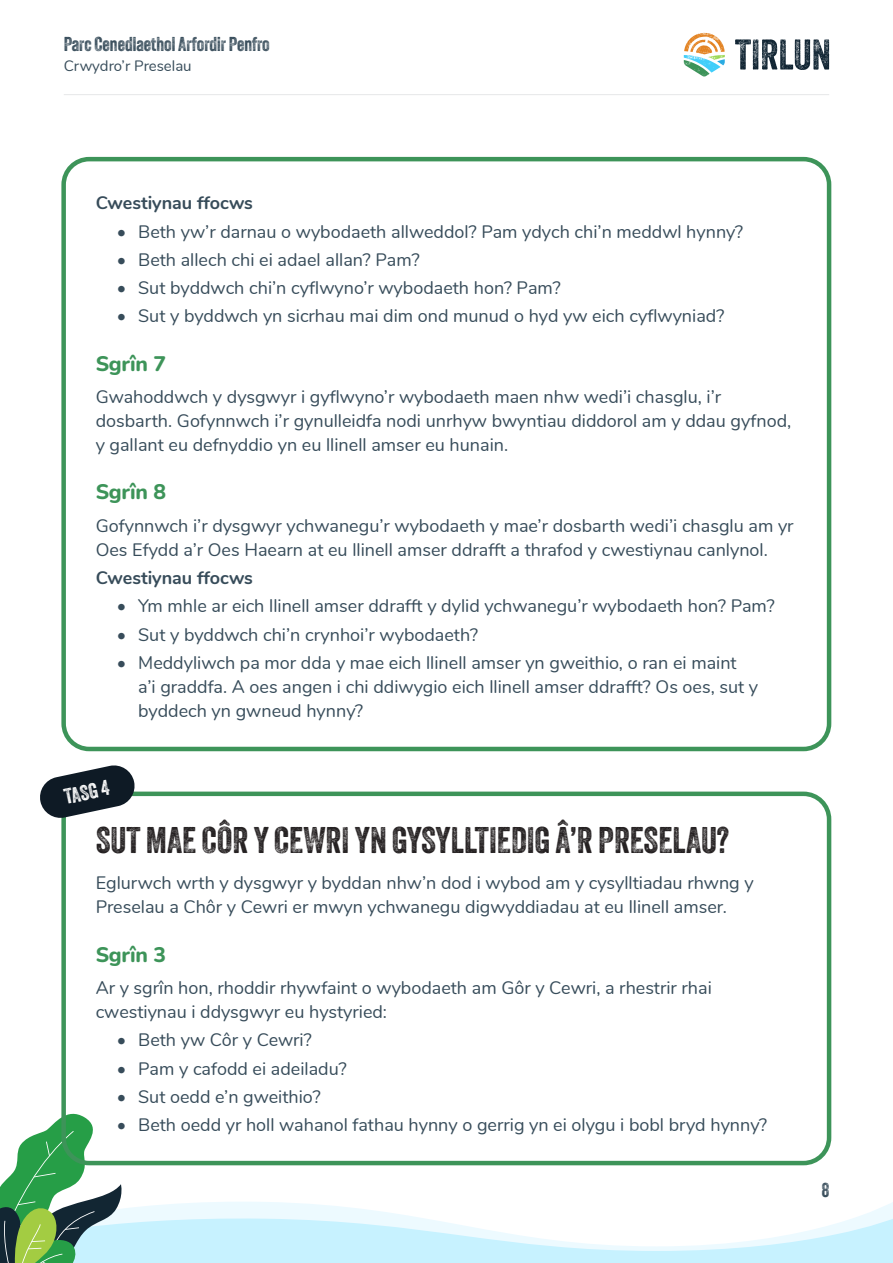
<style>
.page{position:relative;width:893px;height:1263px;background:#fff}
.page>*{position:absolute;margin:0;border:0;box-sizing:border-box;transform-origin:0 0}
.Page_sub_heading{font:36px "Veneer Two";color:#231f20}
.Page_section_heading{font:800 21px "Nunito";letter-spacing:-.01em;color:#3d9459}
.Key_activity_heading{font:21px "Veneer Two";color:#fff}
.t1{font:19.5px "Veneer Two";color:#374c5a}
.Body_text{font:18px/24px "Nunito";color:#374c5a}
.Body_text-2{font:700 18px "Nunito";color:#374c5a}
.t2{font:15px "Nunito";color:#374c5a}
</style>
<div class="page">
<svg style="left:735px;top:39px;width:94px;height:31px"></svg>
<svg style="left:684px;top:33px;width:41px;height:44px"></svg>
<hr style="left:64px;top:94px;width:765px;height:1px;background:#e6e7e9">
<svg style="left:0;top:1106px;width:893px;height:157px"></svg>
<div style="left:61px;top:157px;width:770px;height:594px;border:4px solid #3d9459;border-radius:26px"></div>
<div style="left:61px;top:791px;width:770px;height:374px;border:4px solid #3d9459;border-radius:26px"></div>
<svg style="left:40px;top:765px;width:96px;height:55px"></svg>
<p class="t1" style="left:64px;top:32px;width:207px">Parc Cenedlaethol Arfordir Penfro</p>
<p class="t2" style="left:64px;top:54px;width:129px">Crwydro’r Preselau</p>
<p class="Body_text-2" style="left:96px;top:190px;width:159px">Cwestiynau ffocws</p>
<p class="Body_text" style="left:117px;top:218px;width:628px">• Beth yw’r darnau o wybodaeth allweddol? Pam ydych chi’n meddwl hynny?</p>
<p class="Body_text" style="left:117px;top:247px;width:304px">• Beth allech chi ei adael allan? Pam?</p>
<p class="Body_text" style="left:117px;top:275px;width:445px">• Sut byddwch chi’n cyflwyno’r wybodaeth hon? Pam?</p>
<p class="Body_text" style="left:117px;top:303px;width:609px">• Sut y byddwch yn sicrhau mai dim ond munud o hyd yw eich cyflwyniad?</p>
<p class="Page_section_heading" style="left:96px;top:348px;width:72px">Sgrîn 7</p>
<p class="Body_text" style="left:96px;top:384px;width:697px">Gwahoddwch y dysgwyr i gyflwyno’r wybodaeth maen nhw wedi’i chasglu, i’r dosbarth. Gofynnwch i’r gynulleidfa nodi unrhyw bwyntiau diddorol am y ddau gyfnod, y gallant eu defnyddio yn eu llinell amser eu hunain.</p>
<p class="Page_section_heading" style="left:96px;top:477px;width:72px">Sgrîn 8</p>
<p class="Body_text" style="left:96px;top:513px;width:699px">Gofynnwch i’r dysgwyr ychwanegu’r wybodaeth y mae’r dosbarth wedi’i chasglu am yr<br>Oes Efydd a’r Oes Haearn at eu llinell amser ddrafft a thrafod y cwestiynau canlynol.</p>
<p class="Body_text-2" style="left:96px;top:565px;width:159px">Cwestiynau ffocws</p>
<p class="Body_text" style="left:117px;top:593px;width:659px">• Ym mhle ar eich llinell amser ddrafft y dylid ychwanegu’r wybodaeth hon? Pam?</p>
<p class="Body_text" style="left:117px;top:621px;width:363px">• Sut y byddwch chi’n crynhoi’r wybodaeth?</p>
<p class="Body_text" style="left:138px;top:650px;width:621px;text-indent:-21px">• Meddyliwch pa mor dda y mae eich llinell amser yn gweithio, o ran ei maint a’i graddfa. A oes angen i chi ddiwygio eich llinell amser ddrafft? Os oes, sut y byddech yn gwneud hynny?</p>
<p class="Key_activity_heading" style="left:62px;top:784px;width:47px;rotate:-12deg">TASG 4</p>
<p class="Page_sub_heading" style="left:96px;top:818px;width:635px">SUT MAE CÔR Y CEWRI YN GYSYLLTIEDIG Â’R PRESELAU?</p>
<p class="Body_text" style="left:96px;top:870px;width:660px">Eglurwch wrth y dysgwyr y byddan nhw’n dod i wybod am y cysylltiadau rhwng y<br>Preselau a Chôr y Cewri er mwyn ychwanegu digwyddiadau at eu llinell amser.</p>
<p class="Page_section_heading" style="left:96px;top:939px;width:72px">Sgrîn 3</p>
<p class="Body_text" style="left:96px;top:975px;width:618px">Ar y sgrîn hon, rhoddir rhywfaint o wybodaeth am Gôr y Cewri, a rhestrir rhai cwestiynau i ddysgwyr eu hystyried:</p>
<p class="Body_text" style="left:117px;top:1027px;width:196px">• Beth yw Côr y Cewri?</p>
<p class="Body_text" style="left:117px;top:1055px;width:231px">• Pam y cafodd ei adeiladu?</p>
<p class="Body_text" style="left:117px;top:1083px;width:205px">• Sut oedd e’n gweithio?</p>
<p class="Body_text" style="left:117px;top:1112px;width:652px">• Beth oedd yr holl wahanol fathau hynny o gerrig yn ei olygu i bobl bryd hynny?</p>
<p class="t1" style="left:822px;top:1178px;width:9px">8</p>
</div>
